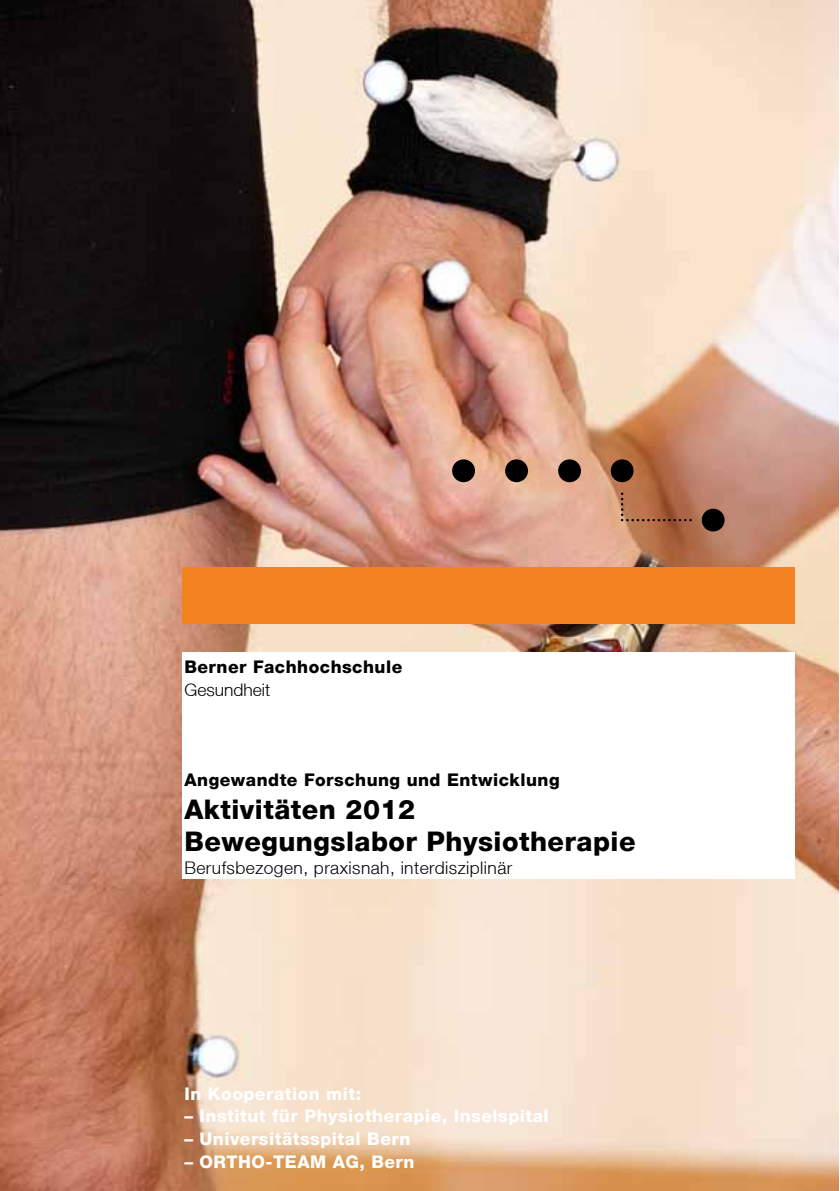
<style>
.page{position:relative;width:840px;height:1191px;background:#fff}
.page>*{position:absolute;margin:0;border:0;box-sizing:border-box;transform-origin:0 0}
.t1{font:800 27px/32.4px "Helvetica Neue LT";letter-spacing:.02em;color:#000}
.t2{font:800 17.4px "Helvetica Neue LT";letter-spacing:.03em;color:#fff}
.t3{font:800 17.4px "Helvetica Neue LT";letter-spacing:.03em;color:#000}
.t4{font:300 17.4px "Helvetica Neue LT";letter-spacing:.025em;color:#000}
.t5{font:300 17.4px "Helvetica Neue LT";color:#000}
.s1{font-family:"Helvetica Neue";font-weight:700}
</style>
<div class="page">
<img style="left:0;top:1px;width:838px;height:1190px">
<div style="left:181px;top:567px;width:613px;height:57px;background:#f58220"></div>
<div style="left:181px;top:652px;width:613px;height:227px;background:#fff"></div>
<div style="left:452px;top:459px;width:22px;height:23px;background:#000;border-radius:50%"></div>
<div style="left:505px;top:459px;width:22px;height:23px;background:#000;border-radius:50%"></div>
<div style="left:558px;top:459px;width:22px;height:23px;background:#000;border-radius:50%"></div>
<div style="left:610px;top:459px;width:23px;height:23px;background:#000;border-radius:50%"></div>
<div style="left:701px;top:509px;width:23px;height:22px;background:#000;border-radius:50%"></div>
<svg style="left:620px;top:492px;width:71px;height:29px;background:#a96543"></svg>
<p class="t3" style="left:184px;top:657px;width:219px">Berner Fachhochschule</p>
<p class="t5" style="left:184px;top:679px;width:87px">Gesundheit</p>
<p class="t3" style="left:184px;top:770px;width:376px">Angewandte Forschung und Entwicklung</p>
<h1 class="t1" style="left:184px;top:793px;width:452px">Aktivitäten 2012<br>Bewegungslabor Physiotherapie</h1>
<p class="t4" style="left:184px;top:856px;width:329px">Berufsbezogen, praxisnah, interdisziplinär</p>
<p class="t2" style="left:184px;top:1083px;width:178px">In Kooperation mit:</p>
<p class="t2" style="left:184px;top:1106px;width:365px"><span class="s1">–</span> Institut für Physiotherapie, Inselspital</p>
<p class="t2" style="left:184px;top:1128px;width:227px"><span class="s1">–</span> Universitätsspital Bern</p>
<p class="t2" style="left:184px;top:1151px;width:231px"><span class="s1">–</span> ORTHO-TEAM AG, Bern</p>
</div>
